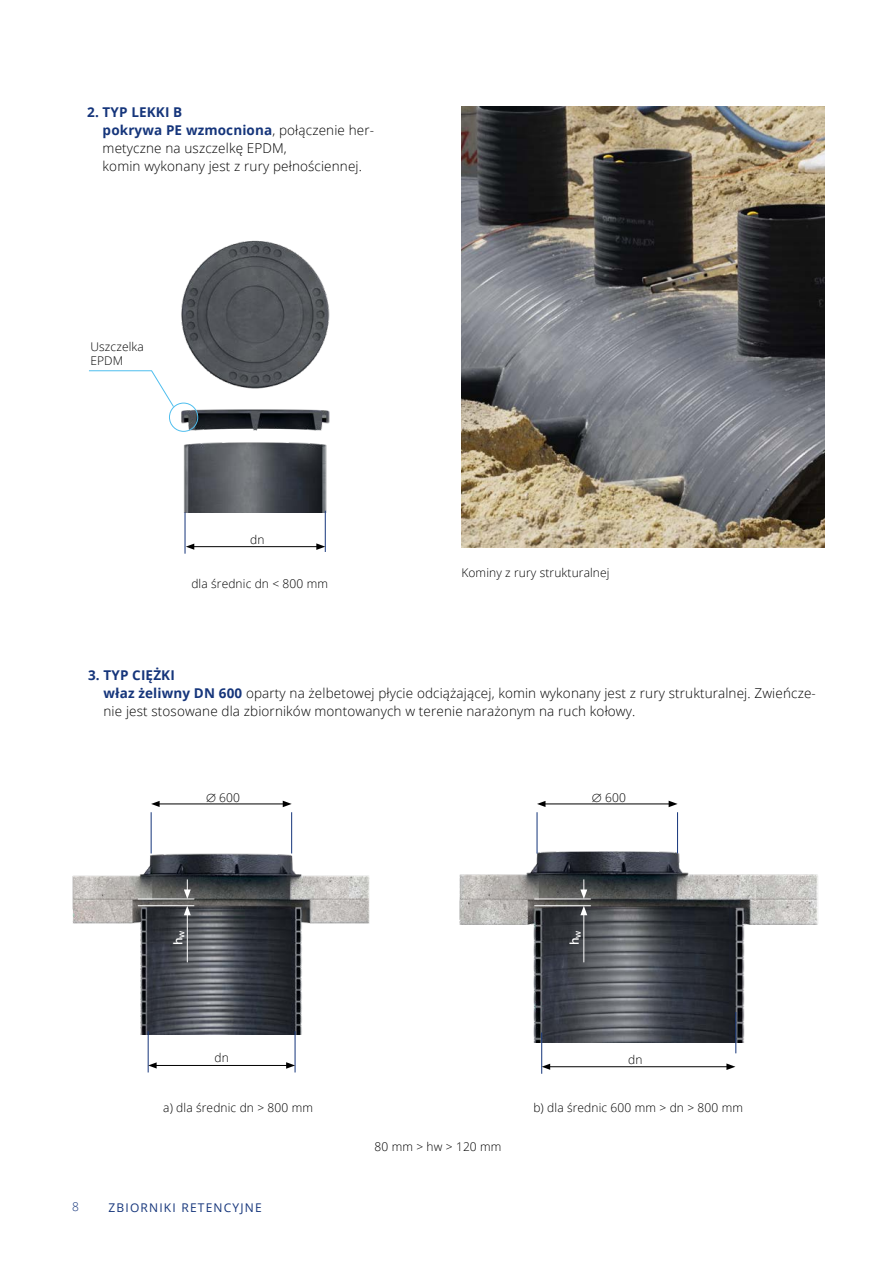
<style>
.page{position:relative;width:893px;height:1263px;background:#fff}
.page>*{position:absolute;margin:0;border:0;box-sizing:border-box;transform-origin:0 0}
.t1{font:300 13.5px/18px "Open Sans";letter-spacing:.01em;color:#000}
.t2{font:300 12px/14.4px "Open Sans";letter-spacing:.01em;color:#000}
.t3{font:12px "Open Sans";letter-spacing:.1em;color:#15357b}
.t4{font:600 12px "Open Sans";color:#fff}
.t5{font:300 12px "Open Sans";color:#15357b}
.s1{font-weight:700;color:#15357b}
</style>
<div class="page">
<img style="left:72px;top:819px;width:298px;height:215px">
<img style="left:459px;top:806px;width:359px;height:236px">
<img style="left:169px;top:240px;width:161px;height:272px">
<hr style="left:185px;top:512px;width:1px;height:42px;background:#15357b">
<hr style="left:325px;top:511px;width:1px;height:41px;background:#15357b">
<hr style="left:192px;top:546px;width:127px;height:1px;background:#000">
<svg style="left:186px;top:544px;width:8px;height:6px"></svg>
<svg style="left:316px;top:543px;width:9px;height:7px"></svg>
<div style="left:169px;top:403px;width:29px;height:29px;border:1px solid #4fbeee;border-radius:50%"></div>
<svg style="left:89px;top:370px;width:86px;height:38px"></svg>
<hr style="left:148px;top:1031px;width:1px;height:41px;background:#15357b">
<hr style="left:151px;top:812px;width:1px;height:41px;background:#15357b">
<hr style="left:541px;top:1032px;width:1px;height:42px;background:#15357b">
<hr style="left:295px;top:1031px;width:1px;height:41px;background:#15357b">
<hr style="left:291px;top:812px;width:1px;height:41px;background:#15357b">
<hr style="left:736px;top:1012px;width:1px;height:41px;background:#15357b">
<hr style="left:154px;top:1065px;width:135px;height:1px;background:#000">
<svg style="left:148px;top:1062px;width:9px;height:6px"></svg>
<svg style="left:286px;top:1062px;width:9px;height:7px"></svg>
<hr style="left:157px;top:804px;width:128px;height:1px;background:#000">
<svg style="left:151px;top:801px;width:9px;height:6px"></svg>
<svg style="left:283px;top:801px;width:9px;height:6px"></svg>
<hr style="left:548px;top:1066px;width:181px;height:1px;background:#000">
<svg style="left:542px;top:1064px;width:8px;height:6px"></svg>
<svg style="left:726px;top:1063px;width:9px;height:7px"></svg>
<hr style="left:537px;top:812px;width:1px;height:41px;background:#15357b">
<hr style="left:677px;top:812px;width:1px;height:41px;background:#15357b">
<hr style="left:543px;top:804px;width:128px;height:1px;background:#000">
<svg style="left:537px;top:801px;width:8px;height:6px"></svg>
<svg style="left:669px;top:801px;width:9px;height:6px"></svg>
<hr style="left:138px;top:898px;width:56px;height:1px;background:#fff">
<hr style="left:138px;top:905px;width:56px;height:1px;background:#fff">
<hr style="left:187px;top:913px;width:1px;height:49px;background:#fff">
<svg style="left:184px;top:906px;width:7px;height:9px"></svg>
<svg style="left:184px;top:879px;width:7px;height:20px"></svg>
<hr style="left:534px;top:898px;width:57px;height:1px;background:#fff">
<hr style="left:534px;top:905px;width:57px;height:1px;background:#fff">
<hr style="left:583px;top:913px;width:1px;height:49px;background:#fff">
<svg style="left:580px;top:906px;width:7px;height:9px"></svg>
<svg style="left:580px;top:879px;width:7px;height:20px"></svg>
<img style="left:461px;top:106px;width:363px;height:442px">
<p class="t1" style="left:103px;top:102px;width:273px;text-indent:-15px"><span class="s1">2. TYP LEKKI B<br>pokrywa PE wzmocniona</span>, połączenie her&shy;metyczne na uszczelkę EPDM,<br>komin wykonany jest z rury pełnościennej.</p>
<p class="t2" style="left:90px;top:339px;width:55px">Uszczelka<br>EPDM</p>
<p class="t2" style="left:250px;top:532px;width:16px">dn</p>
<p class="t2" style="left:191px;top:576px;width:138px">dla średnic dn &lt; 800 mm</p>
<p class="t2" style="left:461px;top:565px;width:150px">Kominy z rury strukturalnej</p>
<p class="t1" style="left:104px;top:666px;width:714px;text-indent:-15px"><span class="s1">3. TYP CIĘŻKI<br>właz żeliwny DN 600</span> oparty na żelbetowej płycie odciążającej, komin wykonany jest z rury strukturalnej. Zwieńcze&shy;nie jest stosowane dla zbiorników montowanych w terenie narażonym na ruch kołowy.</p>
<p class="t2" style="left:206px;top:790px;width:36px">∅ 600</p>
<p class="t4" style="left:170px;top:945px;width:16px;rotate:-90deg">h<sub>w</sub></p>
<p class="t2" style="left:214px;top:1050px;width:16px">dn</p>
<p class="t2" style="left:592px;top:790px;width:36px">∅ 600</p>
<p class="t4" style="left:566px;top:945px;width:16px;rotate:-90deg">h<sub>w</sub></p>
<p class="t2" style="left:628px;top:1052px;width:16px">dn</p>
<p class="t2" style="left:163px;top:1100px;width:151px">a) dla średnic dn &gt; 800 mm</p>
<p class="t2" style="left:533px;top:1100px;width:211px">b) dla średnic 600 mm &gt; dn &gt; 800 mm</p>
<p class="t5" style="left:72px;top:1199px;width:8px">8</p>
<p class="t3" style="left:108px;top:1199px;width:155px">ZBIORNIKI RETENCYJNE</p>
<p class="t2" style="left:374px;top:1139px;width:128px">80 mm &gt; hw &gt; 120 mm</p>
</div>
